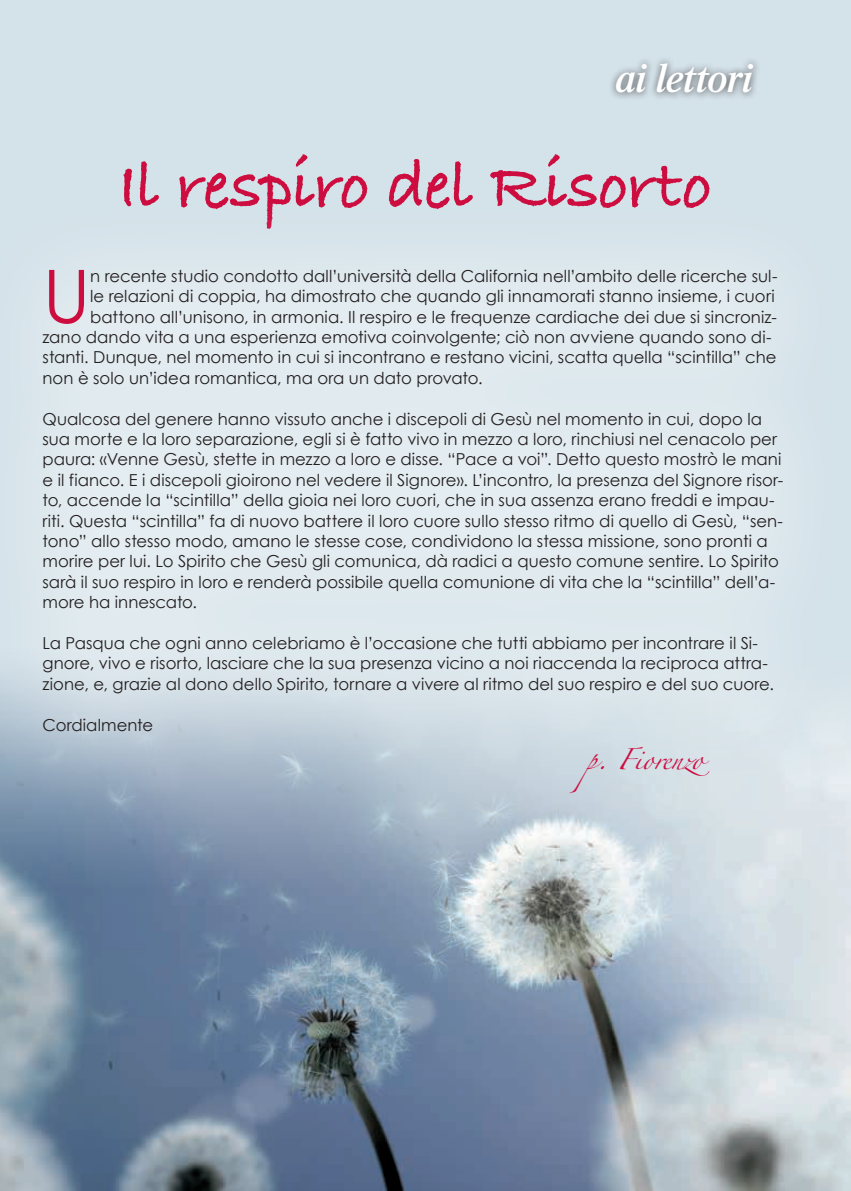
<style>
.page{position:relative;width:851px;height:1191px;background:#fff}
.page>*{position:absolute;margin:0;border:0;box-sizing:border-box;transform-origin:0 0}
.t1{font:73.35px "Century Gothic";color:#cd0d40}
.t2{font:70.5px "Bradley Hand ITCTT Bold";letter-spacing:-.02em;color:#cd0d40}
.t3{font:italic 600 40.35px "Times";letter-spacing:-.025em;color:#fff}
.t4{font:18.9px "Zapfino";letter-spacing:-.015em;color:#cd0d40}
.t5{font:16.5px/20.4px "Century Gothic";letter-spacing:.005em;color:#231f20}
</style>
<div class="page">
<div style="left:0;top:0;width:850px;height:1191px;background:#d4e2e9"></div>
<img style="left:0;top:810px;width:850px;height:381px">
<div style="left:0;top:191px;width:850px;height:619px;background:#fff;opacity:.4"></div>
<div style="left:608px;top:56px;width:153px;height:44px;background:#231f20;opacity:.75"></div>
<h3 class="t3" style="left:616px;top:55px;width:138px">ai lettori</h3>
<h2 class="t2" style="left:118px;top:145px;width:595px">Il respiro del Risorto</h2>
<h1 class="t1" style="left:43px;top:251px;width:50px">U</h1>
<p class="t5" style="left:90px;top:265px;width:688px">n recente studio condotto dall’università della California nell’ambito delle ricerche sul-</p>
<p class="t5" style="left:90px;top:286px;width:686px">le relazioni di coppia, ha dimostrato che quando gli innamorati stanno insieme, i cuori</p>
<p class="t5" style="left:90px;top:306px;width:688px">battono all’unisono, in armonia. Il respiro e le frequenze cardiache dei due si sincroniz-</p>
<p class="t5" style="left:43px;top:326px;width:730px">zano dando vita a una esperienza emotiva coinvolgente; ciò non avviene quando sono di-</p>
<p class="t5" style="left:43px;top:347px;width:735px">stanti. Dunque, nel momento in cui si incontrano e restano vicini, scatta quella “scintilla” che</p>
<p class="t5" style="left:43px;top:367px;width:441px">non è solo un’idea romantica, ma ora un dato provato.</p>
<p class="t5" style="left:43px;top:408px;width:742px">Qualcosa del genere hanno vissuto anche i discepoli di Gesù nel momento in cui, dopo la sua morte e la loro separazione, egli si è fatto vivo in mezzo a loro, rinchiusi nel cenacolo per paura: «Venne Gesù, stette in mezzo a loro e disse. “Pace a voi”. Detto questo mostrò le mani e il fianco. E i discepoli gioirono nel vedere il Signore». L’incontro, la presenza del Signore risor&shy;to, accende la “scintilla” della gioia nei loro cuori, che in sua assenza erano freddi e impau&shy;riti. Questa “scintilla” fa di nuovo battere il loro cuore sullo stesso ritmo di quello di Gesù, “sen&shy;tono” allo stesso modo, amano le stesse cose, condividono la stessa missione, sono pronti a morire per lui. Lo Spirito che Gesù gli comunica, dà radici a questo comune sentire. Lo Spirito sarà il suo respiro in loro e renderà possibile quella comunione di vita che la “scintilla” dell’a&shy;more ha innescato.</p>
<p class="t5" style="left:43px;top:632px;width:733px">La Pasqua che ogni anno celebriamo è l’occasione che tutti abbiamo per incontrare il Si&shy;gnore, vivo e risorto, lasciare che la sua presenza vicino a noi riaccenda la reciproca attra&shy;zione, e, grazie al dono dello Spirito, tornare a vivere al ritmo del suo respiro e del suo cuore.</p>
<p class="t5" style="left:43px;top:714px;width:112px">Cordialmente</p>
<p class="t4" style="left:586px;top:751px;width:125px">p. Fiorenzo</p>
</div>
